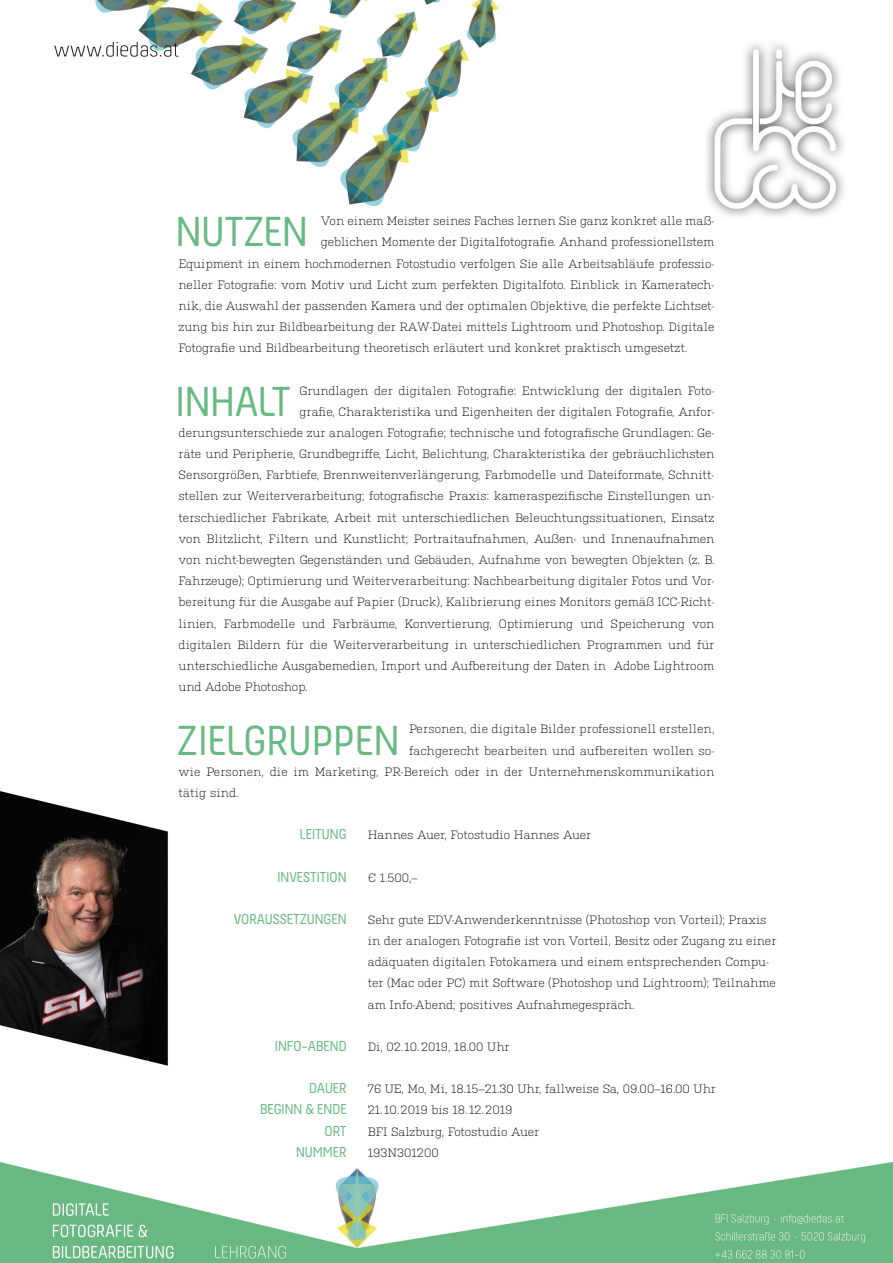
<style>
.page{position:relative;width:893px;height:1263px;background:#fff}
.page>*{position:absolute;margin:0;border:0;box-sizing:border-box;transform-origin:0 0}
.t1{font:43.65px "Hansom FY";color:#68ba83}
.t2{font:15px/21.1px "Hansom FY";color:#68ba83;text-align:right}
.t3{font:300 12px/21.1px "Kulturista";color:#000}
.t4{font:300 12px "Kulturista";letter-spacing:-.02em;color:#000}
</style>
<div class="page">
<img style="left:0;top:0;width:893px;height:1263px">
<h1 class="t1" style="left:176px;top:207px;width:133px">NUTZEN</h1>
<p class="t3" style="left:321px;top:210px;width:395px">Von einem Meister seines Faches lernen Sie ganz konkret alle maß-</p>
<p class="t3" style="left:321px;top:231px;width:395px">geblichen Momente der Digitalfotografie. Anhand professionellstem</p>
<p class="t3" style="left:179px;top:252px;width:537px">Equipment in einem hochmodernen Fotostudio verfolgen Sie alle Arbeitsabläufe professio-</p>
<p class="t3" style="left:179px;top:273px;width:537px">neller Fotografie: vom Motiv und Licht zum perfekten Digitalfoto. Einblick in Kameratech-</p>
<p class="t3" style="left:179px;top:294px;width:537px">nik, die Auswahl der passenden Kamera und der optimalen Objektive, die perfekte Lichtset-</p>
<p class="t3" style="left:179px;top:315px;width:537px">zung bis hin zur Bildbearbeitung der RAW-Datei mittels Lightroom und Photoshop. Digitale</p>
<p class="t3" style="left:179px;top:337px;width:510px">Fotografie und Bildbearbeitung theoretisch erläutert und konkret praktisch umgesetzt.</p>
<h1 class="t1" style="left:176px;top:376px;width:117px">INHALT</h1>
<p class="t3" style="left:300px;top:379px;width:416px">Grundlagen der digitalen Fotografie: Entwicklung der digitalen Foto-</p>
<p class="t3" style="left:300px;top:400px;width:416px">grafie, Charakteristika und Eigenheiten der digitalen Fotografie, Anfor-</p>
<p class="t3" style="left:179px;top:421px;width:537px">derungsunterschiede zur analogen Fotografie; technische und fotografische Grundlagen: Ge-</p>
<p class="t3" style="left:179px;top:442px;width:537px">räte und Peripherie, Grundbegriffe, Licht, Belichtung, Charakteristika der gebräuchlichsten</p>
<p class="t3" style="left:179px;top:464px;width:537px">Sensorgrößen, Farbtiefe, Brennweitenverlängerung, Farbmodelle und Dateiformate, Schnitt-</p>
<p class="t3" style="left:179px;top:485px;width:537px">stellen zur Weiterverarbeitung; fotografische Praxis: kameraspezifische Einstellungen un-</p>
<p class="t3" style="left:179px;top:506px;width:537px">terschiedlicher Fabrikate, Arbeit mit unterschiedlichen Beleuchtungssituationen, Einsatz</p>
<p class="t3" style="left:179px;top:527px;width:537px">von Blitzlicht, Filtern und Kunstlicht; Portraitaufnahmen, Außen- und Innenaufnahmen</p>
<p class="t3" style="left:179px;top:548px;width:537px">von nicht-bewegten Gegenständen und Gebäuden, Aufnahme von bewegten Objekten (z. B.</p>
<p class="t3" style="left:179px;top:569px;width:537px">Fahrzeuge); Optimierung und Weiterverarbeitung: Nachbearbeitung digitaler Fotos und Vor-</p>
<p class="t3" style="left:179px;top:591px;width:537px">bereitung für die Ausgabe auf Papier (Druck), Kalibrierung eines Monitors gemäß ICC-Richt-</p>
<p class="t3" style="left:179px;top:612px;width:537px">linien, Farbmodelle und Farbräume, Konvertierung, Optimierung und Speicherung von</p>
<p class="t3" style="left:179px;top:633px;width:537px">digitalen Bildern für die Weiterverarbeitung in unterschiedlichen Programmen und für</p>
<p class="t3" style="left:179px;top:654px;width:537px">unterschiedliche Ausgabemedien, Import und Aufbereitung der Daten in Adobe Lightroom</p>
<p class="t4" style="left:179px;top:678px;width:130px">und Adobe Photoshop.</p>
<h1 class="t1" style="left:177px;top:715px;width:224px">ZIELGRUPPEN</h1>
<p class="t3" style="left:409px;top:718px;width:307px">Personen, die digitale Bilder professionell erstellen,</p>
<p class="t3" style="left:409px;top:739px;width:307px">fachgerecht bearbeiten und aufbereiten wollen so-</p>
<p class="t3" style="left:179px;top:760px;width:537px">wie Personen, die im Marketing, PR-Bereich oder in der Unternehmenskommunikation</p>
<p class="t3" style="left:179px;top:781px;width:62px">tätig sind.</p>
<p class="t3" style="left:368px;top:823px;width:225px">Hannes Auer, Fotostudio Hannes Auer</p>
<p class="t3" style="left:368px;top:866px;width:51px">€ 1.500,–</p>
<p class="t3" style="left:368px;top:908px;width:410px">Sehr gute EDV-Anwenderkenntnisse (Photoshop von Vorteil); Praxis in der analogen Fotografie ist von Vorteil, Besitz oder Zugang zu einer adäquaten digitalen Fotokamera und einem entsprechenden Compu&shy;ter (Mac oder PC) mit Software (Photoshop und Lightroom); Teilnahme am Info-Abend; positives Aufnahmegespräch.</p>
<p class="t3" style="left:368px;top:1035px;width:143px">Di, 02. 10.2019, 18.00 Uhr</p>
<p class="t3" style="left:368px;top:1077px;width:350px">76 UE, Mo, Mi, 18.15–21.30 Uhr, fallweise Sa, 09.00–16.00 Uhr</p>
<p class="t3" style="left:368px;top:1099px;width:173px">21. 10.2019 bis 18. 12.2019<br>BFI Salzburg, Fotostudio Auer<br>193N301200</p>
<p class="t2" style="left:300px;top:823px;width:48px">LEITUNG</p>
<p class="t2" style="left:277px;top:866px;width:71px">INVESTITION</p>
<p class="t2" style="left:234px;top:908px;width:114px">VORAUSSETZUNGEN</p>
<p class="t2" style="left:275px;top:1035px;width:73px">INFO-ABEND</p>
<p class="t2" style="left:260px;top:1077px;width:88px">DAUER<br>BEGINN &amp; ENDE<br>ORT<br>NUMMER</p>
</div>
